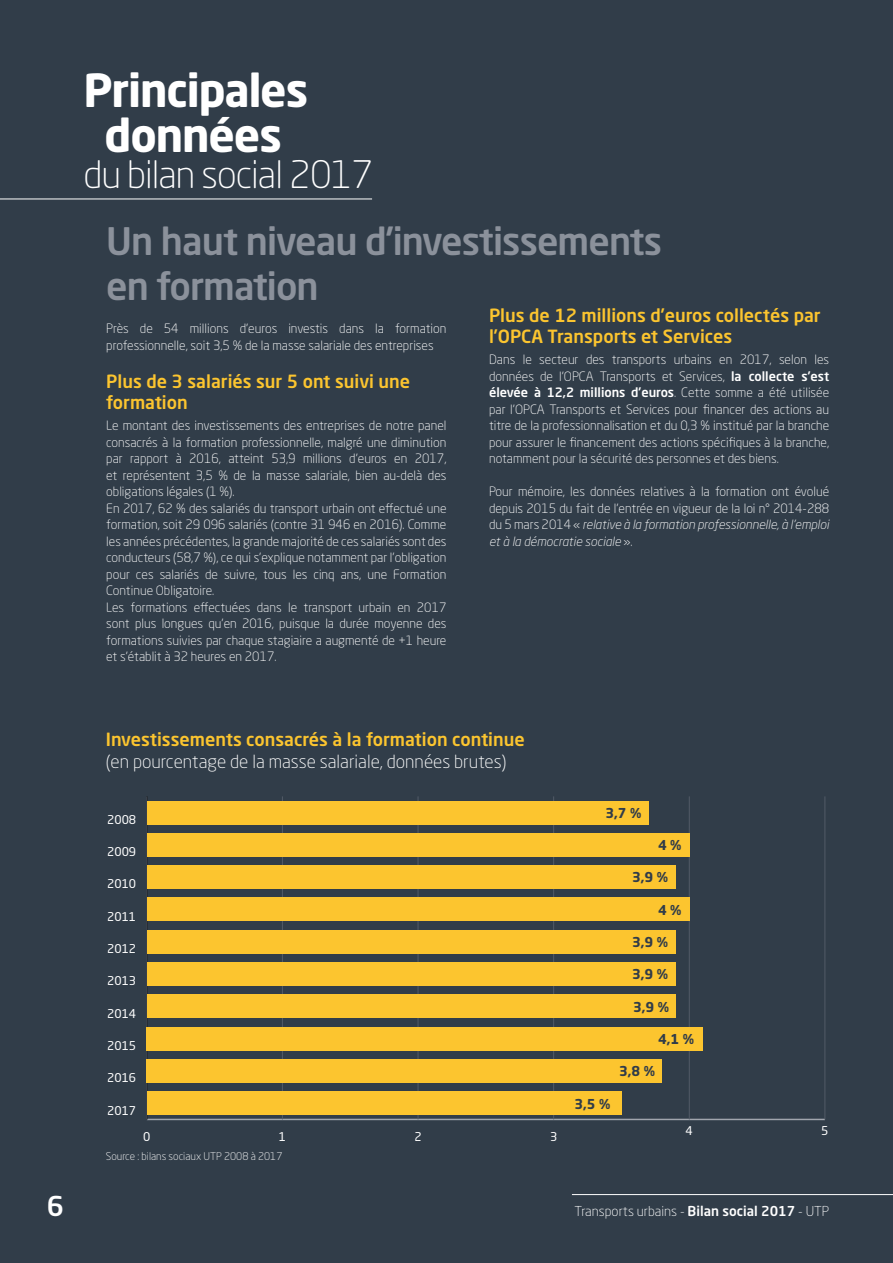
<style>
.page{position:relative;width:893px;height:1263px;background:#313d49}
.page>*{position:absolute;margin:0;border:0;box-sizing:border-box;transform-origin:0 0}
.t1{font:700 45px/45px "Neo Sans Pro";letter-spacing:-.025em;color:#fff;text-align:center}
.t2{font:500 37.5px/45px "Neo Sans Pro";letter-spacing:-.025em;color:#8b919b}
.t3{font:300 37.5px "Neo Sans Pro";letter-spacing:-.025em;color:#fff}
.t4{font:500 27px "Neo Sans Pro";color:#fff}
.t5{font:500 18px/21.6px "Neo Sans Pro";color:#fcc52f}
.t6{font:300 18px "Neo Sans Pro";color:#fff}
.t7{font:300 13.5px "Neo Sans Pro";color:#fff}
.t8{font:700 13.5px "Neo Sans Pro";color:#313c49}
.t9{font:300 12.75px/16.5px "Neo Sans Pro";color:#fff}
.t10{font:12px "Neo Sans Pro";color:#fff}
.t11{font:300 10.5px "Neo Sans Pro";color:#fff}
.s1{font-weight:500}
.s2{font-style:italic}
</style>
<div class="page">
<hr style="left:572px;top:1194px;width:321px;height:1px;background:#fff">
<hr style="left:0;top:199px;width:372px;height:1px;background:#fff">
<hr style="left:147px;top:1119px;width:678px;height:1px;background:#a0a5ad">
<hr style="left:146px;top:796px;width:2px;height:323px;background:#000">
<hr style="left:282px;top:796px;width:1px;height:323px;background:#525b67">
<hr style="left:418px;top:796px;width:1px;height:323px;background:#525b67">
<hr style="left:553px;top:796px;width:1px;height:323px;background:#525b67">
<hr style="left:689px;top:796px;width:1px;height:323px;background:#525b67">
<hr style="left:824px;top:796px;width:1px;height:323px;background:#525b67">
<hr style="left:146px;top:796px;width:1px;height:323px;background:#525b67">
<div style="left:147px;top:801px;width:502px;height:23px;background:#fcc52f"></div>
<div style="left:147px;top:833px;width:542px;height:23px;background:#fcc52f"></div>
<div style="left:147px;top:865px;width:529px;height:24px;background:#fcc52f"></div>
<div style="left:147px;top:898px;width:542px;height:23px;background:#fcc52f"></div>
<div style="left:147px;top:930px;width:529px;height:23px;background:#fcc52f"></div>
<div style="left:147px;top:962px;width:529px;height:24px;background:#fcc52f"></div>
<div style="left:147px;top:995px;width:529px;height:23px;background:#fcc52f"></div>
<div style="left:147px;top:1027px;width:556px;height:23px;background:#fcc52f"></div>
<div style="left:147px;top:1059px;width:515px;height:23px;background:#fcc52f"></div>
<div style="left:147px;top:1092px;width:474px;height:23px;background:#fcc52f"></div>
<h1 class="t1" style="left:83px;top:66px;width:226px">Principales données</h1>
<h2 class="t3" style="left:83px;top:152px;width:291px">du bilan social 2017</h2>
<h2 class="t2" style="left:106px;top:218px;width:557px">Un haut niveau d’investissements en formation</h2>
<p class="t9" style="left:106px;top:320px;width:342px">Près de 54 millions d’euros investis dans la formation professionnelle, soit 3,5 % de la masse salariale des entreprises</p>
<h3 class="t5" style="left:106px;top:370px;width:305px">Plus de 3 salariés sur 5 ont suivi une formation</h3>
<p class="t9" style="left:106px;top:417px;width:342px">Le montant des investissements des entreprises de notre panel consacrés à la formation professionnelle, malgré une diminution par rapport à 2016, atteint 53,9 millions d’euros en 2017, et représentent 3,5 % de la masse salariale, bien au-delà des obligations légales (1 %).<br>En 2017, 62 % des salariés du transport urbain ont effectué une formation, soit 29 096 salariés (contre 31 946 en 2016). Comme les années précédentes, la grande majorité de ces salariés sont des conducteurs (58,7 %), ce qui s’explique notamment par l’obligation pour ces salariés de suivre, tous les cinq ans, une Formation Continue Obligatoire.<br>Les formations effectuées dans le transport urbain en 2017 sont plus longues qu’en 2016, puisque la durée moyenne des formations suivies par chaque stagiaire a augmenté de +1 heure et s’établit à 32 heures en 2017.</p>
<h3 class="t5" style="left:489px;top:304px;width:333px">Plus de 12 millions d’euros collectés par l’OPCA Transports et Services</h3>
<p class="t9" style="left:489px;top:351px;width:342px;text-align:justify">Dans le secteur des transports urbains en 2017, selon les données de l’OPCA Transports et Services, <span class="s1">la collecte s’est élevée à 12,2 millions d’euros</span>. Cette somme a été utilisée par l’OPCA Transports et Services pour financer des actions au titre de la professionnalisation et du 0,3 % institué par la branche pour assurer le financement des actions spécifiques à la branche, notamment pour la sécurité des personnes et des biens.</p>
<p class="t9" style="left:489px;top:483px;width:342px;text-align:justify">Pour mémoire, les données relatives à la formation ont évolué depuis 2015 du fait de l’entrée en vigueur de la loi n° 2014-288 du 5 mars 2014 « <span class="s2">relative à la formation professionnelle, à l’emploi et à la démocratie sociale</span> ».</p>
<h3 class="t5" style="left:106px;top:728px;width:420px">Investissements consacrés à la formation continue</h3>
<h3 class="t6" style="left:106px;top:750px;width:402px">(en pourcentage de la masse salariale, données brutes)</h3>
<p class="t10" style="left:107px;top:812px;width:31px">2008</p>
<p class="t10" style="left:107px;top:844px;width:31px">2009</p>
<p class="t10" style="left:107px;top:877px;width:31px">2010</p>
<p class="t10" style="left:107px;top:909px;width:31px">2011</p>
<p class="t10" style="left:107px;top:941px;width:31px">2012</p>
<p class="t10" style="left:107px;top:974px;width:31px">2013</p>
<p class="t10" style="left:107px;top:1006px;width:31px">2014</p>
<p class="t10" style="left:107px;top:1038px;width:31px">2015</p>
<p class="t10" style="left:107px;top:1070px;width:31px">2016</p>
<p class="t10" style="left:107px;top:1103px;width:31px">2017</p>
<p class="t10" style="left:143px;top:1129px;width:9px">0</p>
<p class="t10" style="left:279px;top:1129px;width:9px">1</p>
<p class="t10" style="left:414px;top:1129px;width:9px">2</p>
<p class="t10" style="left:550px;top:1129px;width:9px">3</p>
<p class="t11" style="left:106px;top:1150px;width:178px">Source : bilans sociaux UTP 2008 à 2017</p>
<p class="t8" style="left:605px;top:804px;width:37px">3,7 %</p>
<p class="t8" style="left:658px;top:836px;width:25px">4 %</p>
<p class="t8" style="left:632px;top:869px;width:37px">3,9 %</p>
<p class="t8" style="left:658px;top:901px;width:25px">4 %</p>
<p class="t8" style="left:632px;top:933px;width:37px">3,9 %</p>
<p class="t8" style="left:632px;top:966px;width:37px">3,9 %</p>
<p class="t8" style="left:633px;top:998px;width:37px">3,9 %</p>
<p class="t8" style="left:658px;top:1030px;width:37px">4,1 %</p>
<p class="t8" style="left:574px;top:1095px;width:37px">3,5 %</p>
<p class="t8" style="left:619px;top:1063px;width:37px">3,8 %</p>
<p class="t10" style="left:686px;top:1123px;width:9px">4</p>
<p class="t10" style="left:821px;top:1123px;width:9px">5</p>
<h3 class="t4" style="left:47px;top:1189px;width:19px">6</h3>
<p class="t7" style="left:575px;top:1203px;width:256px">Transports urbains - <span class="s1">Bilan social 2017</span> - UTP</p>
</div>
